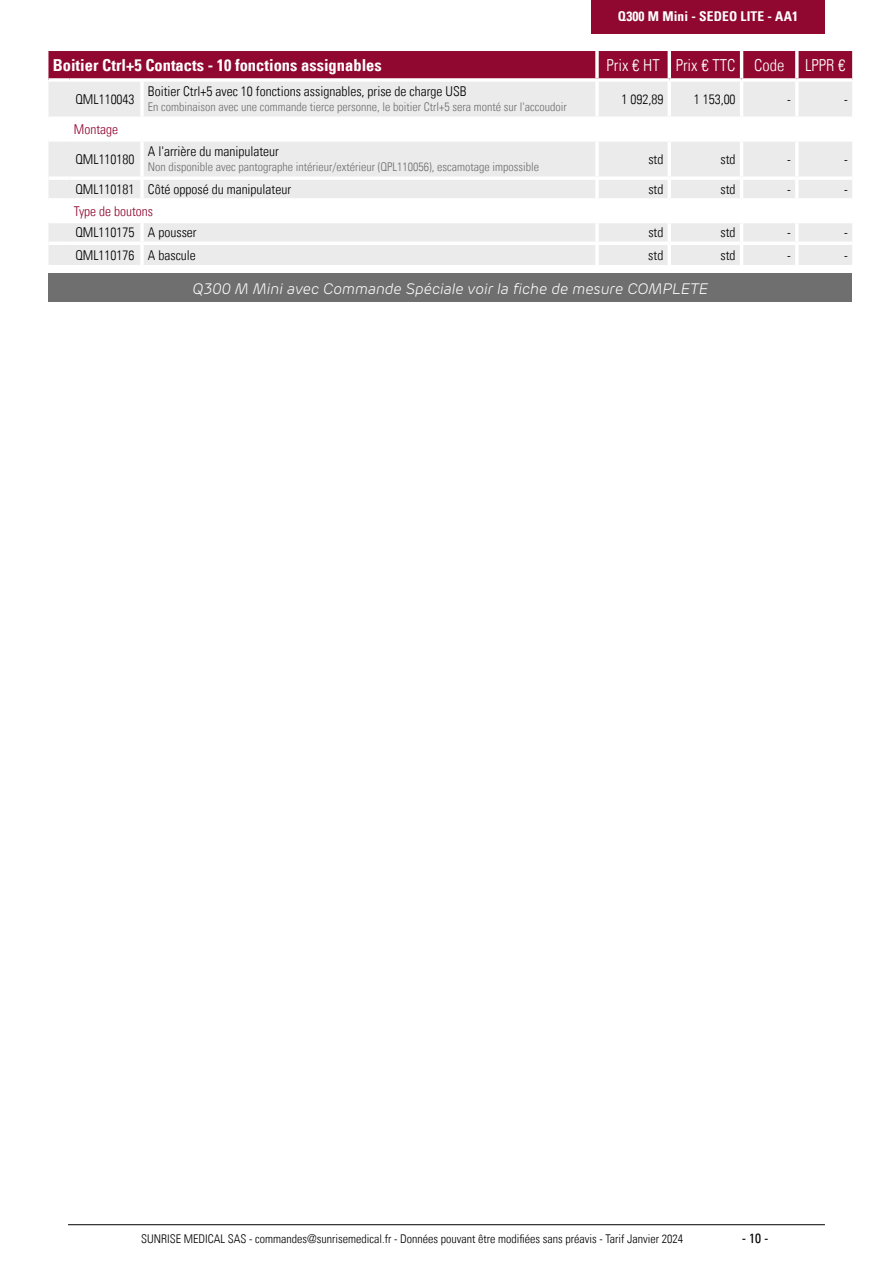
<style>
.page{position:relative;width:893px;height:1263px;background:#fff}
.page>*{position:absolute;margin:0;border:0;box-sizing:border-box;transform-origin:0 0}
.t1{font:16.5px "Univers Com 67 Bold Cond";color:#fff}
.t2{font:16.5px "Univers Com 47 Light Cond";color:#fff}
.t3{font:italic 300 15px "New Rubrik Edge";color:#fff}
.t4{font:13.5px "Univers Com 47 Light Cond";color:#000}
.t5{font:13.5px "Univers Com 67 Bold Cond";letter-spacing:.01em;color:#fff}
.t6{font:13.5px "Univers Com 47 Light Cond";color:#900730}
.t7{font:condensed 13.5px "Univers Com 57";color:#000}
.t8{font:12px "Univers Com 47 Light Cond";color:#706f6f}
.t9{font:12px "Univers Com 47 Light Cond";color:#000}
</style>
<div class="page">
<div style="left:48px;top:51px;width:804px;height:27px;background:#900730"></div>
<div style="left:48px;top:82px;width:804px;height:183px;background:#ebebeb"></div>
<svg style="left:48px;top:120px;width:804px;height:100px;fill:#ebebeb"></svg>
<svg style="left:595px;top:51px;width:4px;height:27px"></svg>
<hr style="left:668px;top:51px;width:3px;height:27px;background:#fff">
<hr style="left:740px;top:51px;width:3px;height:27px;background:#fff">
<svg style="left:597px;top:78px;width:72px;height:1px"></svg>
<hr style="left:595px;top:82px;width:4px;height:35px;background:#fff">
<svg style="left:669px;top:78px;width:73px;height:2px"></svg>
<hr style="left:668px;top:82px;width:3px;height:35px;background:#fff">
<svg style="left:742px;top:78px;width:55px;height:2px"></svg>
<hr style="left:740px;top:82px;width:3px;height:35px;background:#fff">
<svg style="left:797px;top:78px;width:55px;height:1px"></svg>
<hr style="left:48px;top:117px;width:22px;height:3px;background:#fff">
<hr style="left:597px;top:117px;width:72px;height:3px;background:#fff">
<hr style="left:669px;top:117px;width:73px;height:3px;background:#fff">
<hr style="left:742px;top:117px;width:55px;height:3px;background:#fff">
<hr style="left:797px;top:117px;width:55px;height:3px;background:#fff">
<hr style="left:48px;top:138px;width:22px;height:4px;background:#fff">
<hr style="left:597px;top:138px;width:72px;height:4px;background:#fff">
<hr style="left:595px;top:142px;width:4px;height:34px;background:#fff">
<hr style="left:669px;top:138px;width:73px;height:4px;background:#fff">
<hr style="left:668px;top:142px;width:3px;height:34px;background:#fff">
<hr style="left:742px;top:138px;width:55px;height:4px;background:#fff">
<hr style="left:740px;top:142px;width:3px;height:34px;background:#fff">
<hr style="left:797px;top:138px;width:55px;height:4px;background:#fff">
<hr style="left:597px;top:176px;width:72px;height:4px;background:#fff">
<hr style="left:595px;top:180px;width:4px;height:18px;background:#fff">
<hr style="left:669px;top:176px;width:73px;height:4px;background:#fff">
<hr style="left:668px;top:180px;width:3px;height:18px;background:#fff">
<hr style="left:740px;top:180px;width:3px;height:18px;background:#fff">
<hr style="left:597px;top:198px;width:72px;height:4px;background:#fff">
<hr style="left:669px;top:198px;width:73px;height:4px;background:#fff">
<hr style="left:597px;top:220px;width:72px;height:3px;background:#fff">
<hr style="left:595px;top:223px;width:4px;height:19px;background:#fff">
<hr style="left:669px;top:220px;width:73px;height:3px;background:#fff">
<hr style="left:668px;top:223px;width:3px;height:19px;background:#fff">
<hr style="left:740px;top:223px;width:3px;height:19px;background:#fff">
<hr style="left:597px;top:242px;width:72px;height:3px;background:#fff">
<hr style="left:595px;top:245px;width:4px;height:20px;background:#fff">
<hr style="left:669px;top:242px;width:73px;height:3px;background:#fff">
<hr style="left:668px;top:245px;width:3px;height:20px;background:#fff">
<hr style="left:740px;top:245px;width:3px;height:20px;background:#fff">
<hr style="left:70px;top:117px;width:72px;height:3px;background:#fff">
<hr style="left:142px;top:117px;width:455px;height:3px;background:#fff">
<hr style="left:70px;top:138px;width:72px;height:4px;background:#fff">
<hr style="left:142px;top:138px;width:455px;height:4px;background:#fff">
<hr style="left:48px;top:198px;width:22px;height:4px;background:#fff">
<hr style="left:70px;top:198px;width:72px;height:4px;background:#fff">
<hr style="left:142px;top:198px;width:455px;height:4px;background:#fff">
<hr style="left:742px;top:198px;width:55px;height:4px;background:#fff">
<hr style="left:797px;top:198px;width:55px;height:4px;background:#fff">
<hr style="left:48px;top:220px;width:22px;height:3px;background:#fff">
<hr style="left:70px;top:220px;width:72px;height:3px;background:#fff">
<hr style="left:142px;top:220px;width:455px;height:3px;background:#fff">
<hr style="left:742px;top:220px;width:55px;height:3px;background:#fff">
<hr style="left:797px;top:220px;width:55px;height:3px;background:#fff">
<svg style="left:48px;top:78px;width:22px;height:2px"></svg>
<svg style="left:70px;top:78px;width:72px;height:1px"></svg>
<svg style="left:142px;top:78px;width:455px;height:1px"></svg>
<svg style="left:795px;top:51px;width:4px;height:27px"></svg>
<hr style="left:795px;top:82px;width:4px;height:35px;background:#fff">
<hr style="left:795px;top:142px;width:4px;height:34px;background:#fff">
<hr style="left:48px;top:176px;width:22px;height:4px;background:#fff">
<hr style="left:742px;top:176px;width:55px;height:4px;background:#fff">
<hr style="left:797px;top:176px;width:55px;height:4px;background:#fff">
<hr style="left:795px;top:180px;width:4px;height:18px;background:#fff">
<hr style="left:795px;top:223px;width:4px;height:19px;background:#fff">
<hr style="left:70px;top:242px;width:72px;height:3px;background:#fff">
<hr style="left:742px;top:242px;width:55px;height:3px;background:#fff">
<hr style="left:797px;top:242px;width:55px;height:3px;background:#fff">
<hr style="left:795px;top:245px;width:4px;height:20px;background:#fff">
<hr style="left:48px;top:242px;width:22px;height:3px;background:#fff">
<hr style="left:140px;top:82px;width:4px;height:35px;background:#fff">
<hr style="left:140px;top:142px;width:4px;height:34px;background:#fff">
<hr style="left:70px;top:176px;width:72px;height:4px;background:#fff">
<hr style="left:140px;top:180px;width:4px;height:18px;background:#fff">
<hr style="left:140px;top:223px;width:4px;height:19px;background:#fff">
<hr style="left:140px;top:245px;width:4px;height:20px;background:#fff">
<hr style="left:142px;top:176px;width:455px;height:4px;background:#fff">
<hr style="left:142px;top:242px;width:455px;height:3px;background:#fff">
<div style="left:48px;top:273px;width:804px;height:29px;background:#706f6f"></div>
<div style="left:591px;top:0;width:234px;height:34px;background:#900730"></div>
<hr style="left:68px;top:1224px;width:757px;height:1px;background:#000">
<p class="t5" style="left:618px;top:8px;width:182px">Q300 M Mini - SEDEO LITE - AA1</p>
<p class="t1" style="left:53px;top:55px;width:331px">Boitier Ctrl+5 Contacts - 10 fonctions assignables</p>
<p class="t2" style="left:607px;top:56px;width:179px">Prix € HT Prix € TTC Code</p>
<p class="t2" style="left:805px;top:56px;width:42px">LPPR €</p>
<p class="t4" style="left:75px;top:91px;width:61px">QML110043</p>
<p class="t4" style="left:148px;top:84px;width:320px">Boitier Ctrl+5 avec 10 fonctions assignables, prise de charge USB</p>
<p class="t8" style="left:148px;top:100px;width:420px">En combinaison avec une commande tierce personne, le boitier Ctrl+5 sera monté sur l'accoudoir</p>
<p class="t4" style="left:621px;top:91px;width:43px">1 092,89</p>
<p class="t4" style="left:694px;top:91px;width:43px">1 153,00</p>
<p class="t4" style="left:787px;top:91px;width:5px">-</p>
<p class="t4" style="left:844px;top:91px;width:5px">-</p>
<p class="t6" style="left:74px;top:121px;width:46px">Montage</p>
<p class="t4" style="left:75px;top:151px;width:61px">QML110180</p>
<p class="t4" style="left:148px;top:144px;width:132px">A l'arrière du manipulateur</p>
<p class="t8" style="left:148px;top:160px;width:393px">Non disponible avec pantographe intérieur/extérieur (QPL110056), escamotage impossible</p>
<p class="t4" style="left:648px;top:151px;width:16px">std</p>
<p class="t4" style="left:721px;top:151px;width:16px">std</p>
<p class="t4" style="left:787px;top:151px;width:5px">-</p>
<p class="t4" style="left:844px;top:151px;width:5px">-</p>
<p class="t4" style="left:75px;top:181px;width:217px">QML110181 Côté opposé du manipulateur</p>
<p class="t4" style="left:648px;top:181px;width:16px">std</p>
<p class="t4" style="left:721px;top:181px;width:16px">std</p>
<p class="t4" style="left:787px;top:181px;width:5px">-</p>
<p class="t4" style="left:844px;top:181px;width:5px">-</p>
<p class="t6" style="left:74px;top:203px;width:81px">Type de boutons</p>
<p class="t4" style="left:75px;top:224px;width:123px">QML110175 A pousser</p>
<p class="t4" style="left:648px;top:224px;width:16px">std</p>
<p class="t4" style="left:721px;top:224px;width:16px">std</p>
<p class="t4" style="left:787px;top:224px;width:5px">-</p>
<p class="t4" style="left:844px;top:224px;width:5px">-</p>
<p class="t4" style="left:75px;top:247px;width:122px">QML110176 A bascule</p>
<p class="t4" style="left:648px;top:247px;width:16px">std</p>
<p class="t4" style="left:721px;top:247px;width:16px">std</p>
<p class="t4" style="left:787px;top:247px;width:5px">-</p>
<p class="t4" style="left:844px;top:247px;width:5px">-</p>
<p class="t3" style="left:192px;top:279px;width:517px">Q300 M Mini avec Commande Spéciale voir la fiche de mesure COMPLETE</p>
<p class="t9" style="left:141px;top:1231px;width:543px">SUNRISE MEDICAL SAS - commandes@sunrisemedical.fr - Données pouvant être modifiées sans préavis - Tarif Janvier 2024</p>
<p class="t7" style="left:742px;top:1229px;width:28px">- 10 -</p>
</div>
